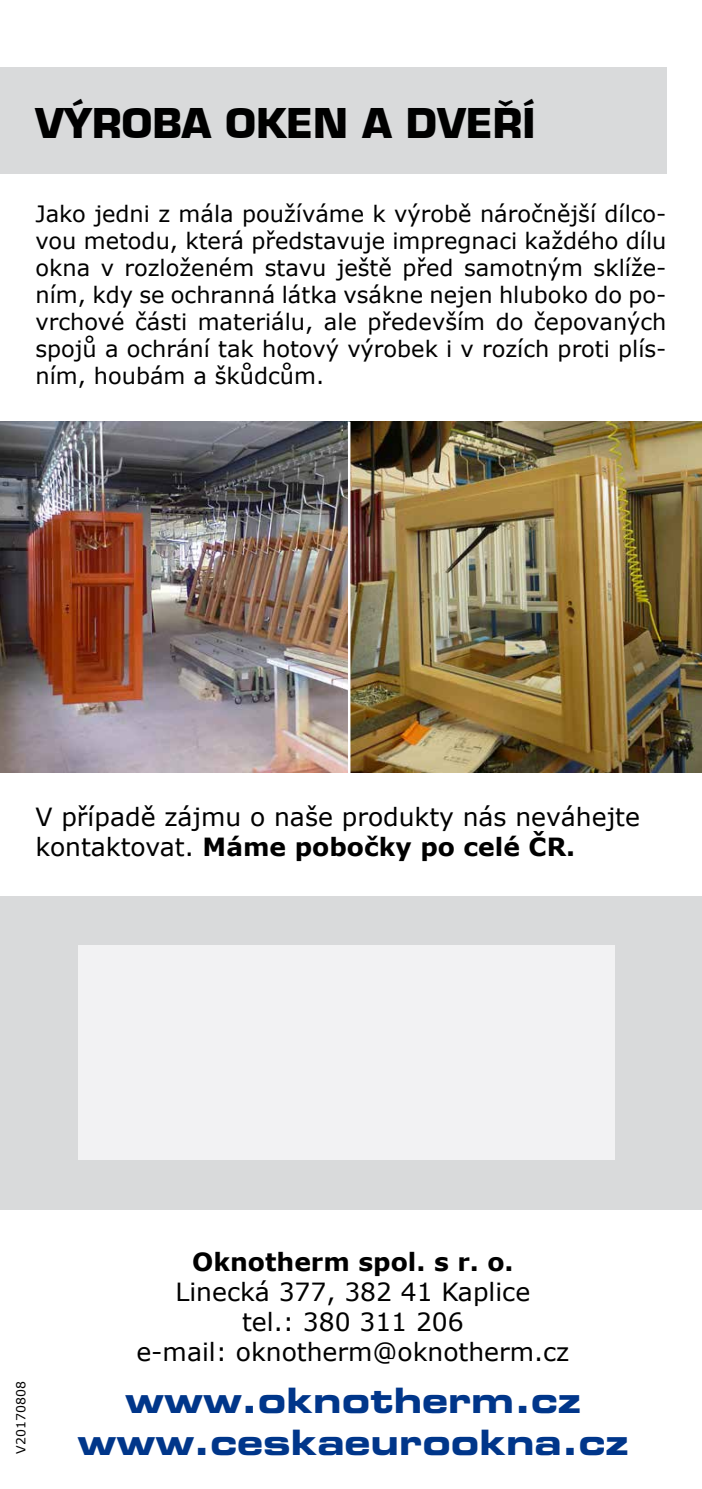
<style>
.page{position:relative;width:702px;height:1489px;background:#fff}
.page>*{position:absolute;margin:0;border:0;box-sizing:border-box;transform-origin:0 0}
.t1{font:700 40px "Eurostile LT";color:#000}
.t2{font:35px/42px "Eurostile CE Bold Extended Two";color:#00368a;text-align:center}
.t3{font:25px/30px "Verdana";color:#000;text-align:center}
.t4{font:700 25px "Verdana";color:#000}
.t5{font:22.5px/27px "Verdana";color:#000;text-align:justify}
.t6{font:12.5px "Verdana";color:#000}
.s1{font-weight:700}
</style>
<div class="page">
<div style="left:0;top:67px;width:666px;height:106px;background:#d9dadb"></div>
<div style="left:0;top:896px;width:702px;height:313px;background:#d9dadb"></div>
<div style="left:78px;top:945px;width:536px;height:214px;background:#f2f2f3"></div>
<img style="left:0;top:422px;width:348px;height:350px">
<img style="left:350px;top:422px;width:352px;height:350px">
<h1 class="t1" style="left:35px;top:99px;width:501px">VÝROBA OKEN A DVERÍ</h1>
<h1 class="t1" style="left:495px;top:91px;width:22px">ˇ</h1>
<p class="t5" style="left:35px;top:200px;width:632px">Jako jedni z mála používáme k výrobě náročnější dílco&shy;vou metodu, která představuje impregnaci každého dílu okna v rozloženém stavu ještě před samotným sklíže&shy;ním, kdy se ochranná látka vsákne nejen hluboko do po&shy;vrchové části materiálu, ale především do čepovaných spojů a ochrání tak hotový výrobek i v rozích proti plís&shy;ním, houbám a škůdcům.</p>
<p class="t3" style="left:35px;top:801px;width:606px;text-align:left">V případě zájmu o naše produkty nás neváhejte kontaktovat. <span class="s1">Máme pobočky po celé ČR.</span></p>
<p class="t6" style="left:12px;top:1453px;width:74px;rotate:-90deg">V20170808</p>
<p class="t4" style="left:192px;top:1244px;width:323px">Oknotherm spol. s r. o.</p>
<p class="t3" style="left:136px;top:1276px;width:434px">Linecká 377, 382 41 Kaplice<br>tel.: 380 311 206<br>e-mail: oknotherm@oknotherm.cz</p>
<h2 class="t2" style="left:78px;top:1378px;width:552px">www.oknotherm.cz www.ceskaeurookna.cz</h2>
</div>
